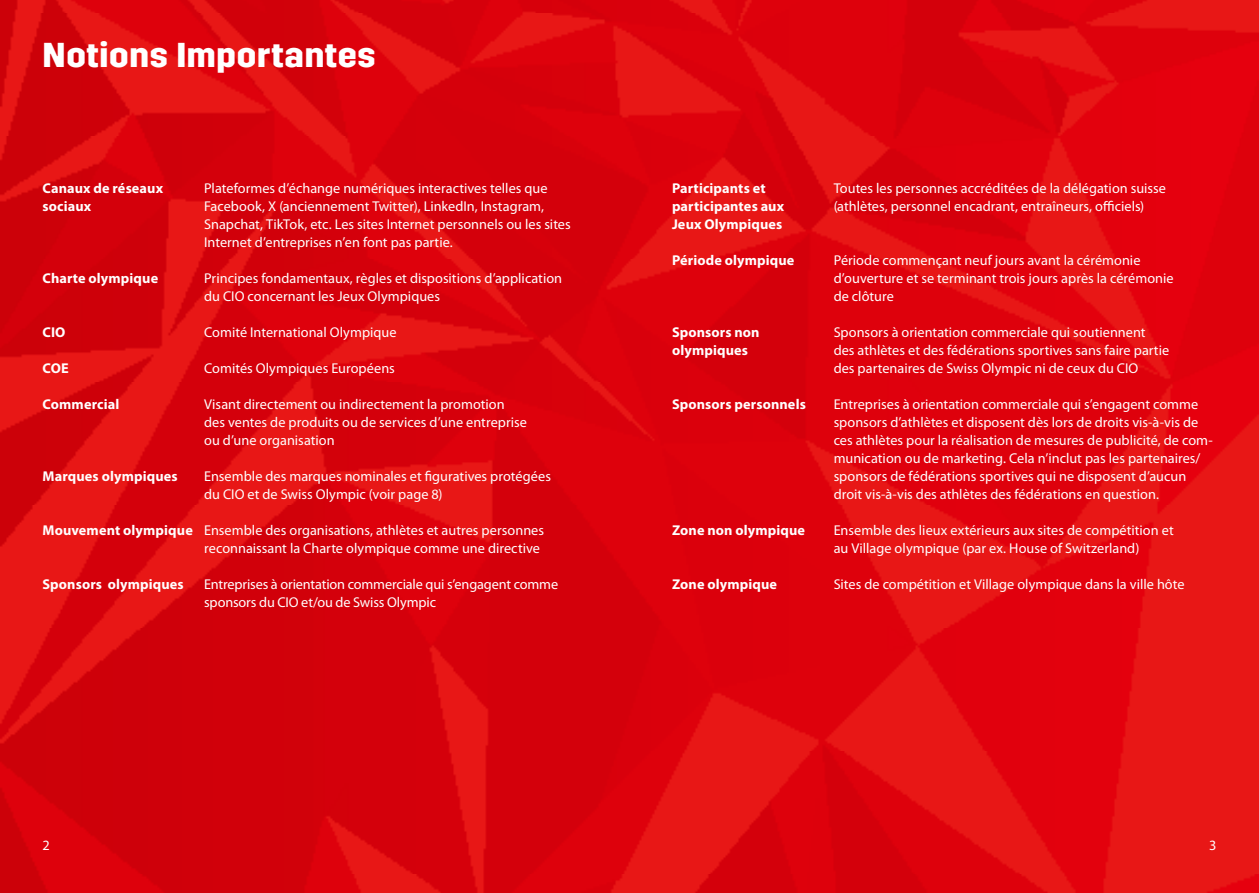
<style>
.page{position:relative;width:1259px;height:893px;background:#fff}
.page>*{position:absolute;margin:0;border:0;box-sizing:border-box;transform-origin:0 0}
.t1{font:700 34.5px "Trim";letter-spacing:.02em;color:#fff}
.t2{font:14.25px/18px "Myriad Pro";color:#fff}
.t3{font:700 14.25px/18px "Myriad Pro";letter-spacing:.01em;color:#fff}
.s1{font-weight:700}
</style>
<div class="page">
<img style="left:0;top:0;width:1259px;height:893px">
<h1 class="t1" style="left:43px;top:36px;width:334px">Notions Importantes</h1>
<p class="t3" style="left:43px;top:180px;width:122px">Canaux de réseaux sociaux</p>
<p class="t2" style="left:204px;top:180px;width:368px">Plateformes d’échange numériques interactives telles que Facebook, X (anciennement Twitter), LinkedIn, Instagram, Snapchat, TikTok, etc. Les sites Internet personnels ou les sites Internet d’entreprises n’en font pas partie.</p>
<p class="t3" style="left:43px;top:270px;width:117px">Charte olympique</p>
<p class="t2" style="left:204px;top:270px;width:359px">Principes fondamentaux, règles et dispositions d’application du CIO concernant les Jeux Olympiques</p>
<p class="t3" style="left:43px;top:324px;width:24px">CIO</p>
<p class="t2" style="left:204px;top:324px;width:194px">Comité International Olympique</p>
<p class="t3" style="left:43px;top:360px;width:28px">COE</p>
<p class="t2" style="left:204px;top:360px;width:192px">Comités Olympiques Européens</p>
<p class="t3" style="left:43px;top:395px;width:78px">Commercial</p>
<p class="t2" style="left:204px;top:396px;width:324px">Visant directement ou indirectement la promotion des ventes de produits ou de services d’une entreprise ou d’une organisation</p>
<p class="t3" style="left:43px;top:467px;width:137px">Marques olympiques</p>
<p class="t2" style="left:204px;top:468px;width:348px">Ensemble des marques nominales et figuratives protégées du CIO et de Swiss Olympic (voir page 8)</p>
<p class="t2" style="left:43px;top:522px;width:503px;text-align:right"><span class="s1">Mouvement olympique</span> Ensemble des organisations, athlètes et autres personnes reconnaissant la Charte olympique comme une directive</p>
<p class="t3" style="left:43px;top:575px;width:143px">Sponsors olympiques</p>
<p class="t2" style="left:204px;top:576px;width:355px">Entreprises à orientation commerciale qui s’engagent comme sponsors du CIO et/ou de Swiss Olympic</p>
<p class="t3" style="left:672px;top:180px;width:114px">Participants et participantes aux<br>Jeux Olympiques</p>
<p class="t2" style="left:833px;top:180px;width:334px">Toutes les personnes accréditées de la délégation suisse (athlètes, personnel encadrant, entraîneurs, officiels)</p>
<p class="t3" style="left:672px;top:252px;width:124px">Période olympique</p>
<p class="t2" style="left:833px;top:252px;width:341px">Période commençant neuf jours avant la cérémonie d’ouverture et se terminant trois jours après la cérémonie de clôture</p>
<p class="t3" style="left:672px;top:324px;width:89px">Sponsors non olympiques</p>
<p class="t2" style="left:833px;top:324px;width:337px">Sponsors à orientation commerciale qui soutiennent des athlètes et des fédérations sportives sans faire partie des partenaires de Swiss Olympic ni de ceux du CIO</p>
<p class="t3" style="left:672px;top:396px;width:135px">Sponsors personnels</p>
<p class="t2" style="left:833px;top:396px;width:381px">Entreprises à orientation commerciale qui s’engagent comme sponsors d’athlètes et disposent dès lors de droits vis-à-vis de ces athlètes pour la réalisation de mesures de publicité, de com&shy;munication ou de marketing. Cela n’inclut pas les partenaires/ sponsors de fédérations sportives qui ne disposent d’aucun droit vis-à-vis des athlètes des fédérations en question.</p>
<p class="t3" style="left:672px;top:522px;width:135px">Zone non olympique</p>
<p class="t2" style="left:833px;top:522px;width:341px">Ensemble des lieux extérieurs aux sites de compétition et au Village olympique (par ex. House of Switzerland)</p>
<p class="t3" style="left:672px;top:576px;width:107px">Zone olympique</p>
<p class="t2" style="left:833px;top:576px;width:352px">Sites de compétition et Village olympique dans la ville hôte</p>
<p class="t2" style="left:43px;top:837px;width:9px">2</p>
<p class="t2" style="left:1209px;top:837px;width:9px">3</p>
</div>
